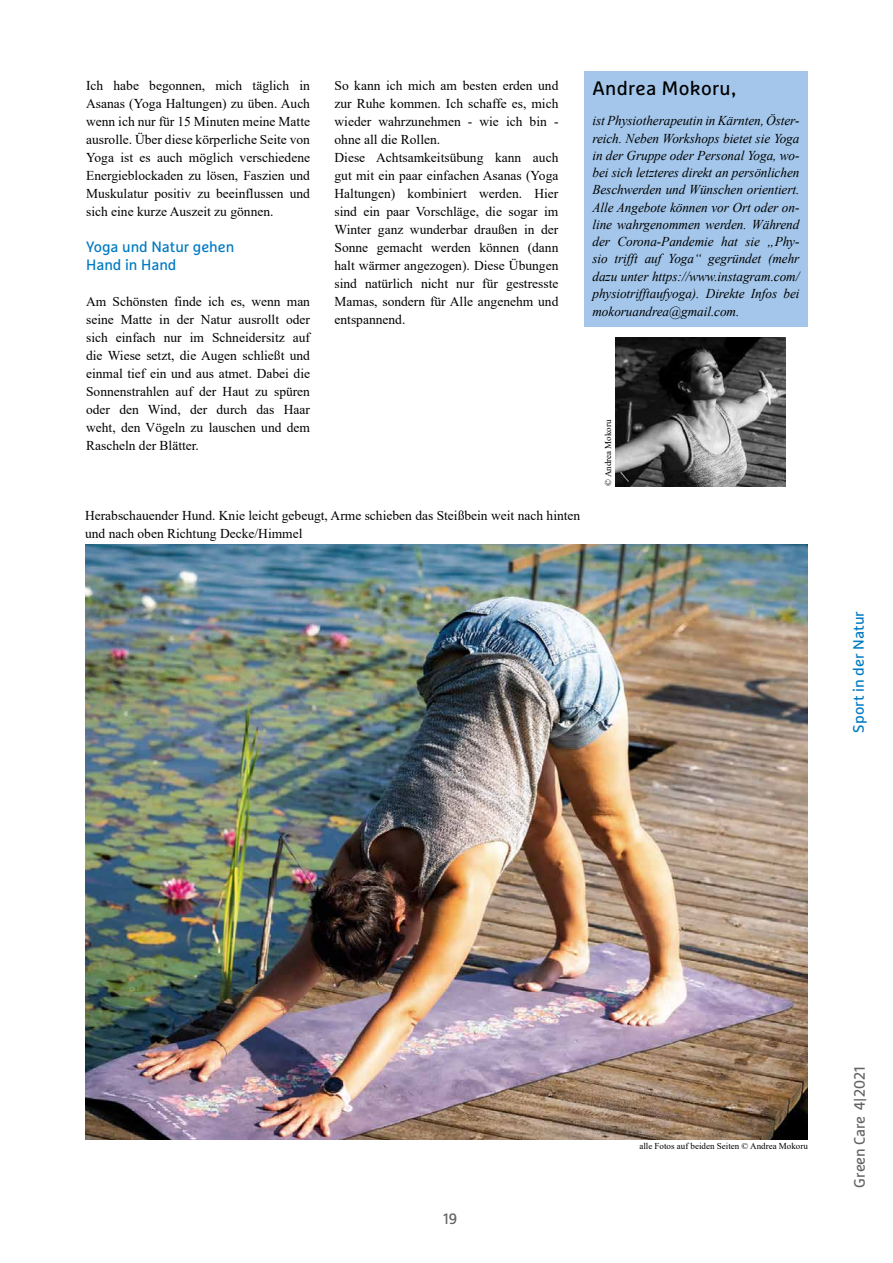
<style>
.page{position:relative;width:893px;height:1263px;background:#fff}
.page>*{position:absolute;margin:0;border:0;box-sizing:border-box;transform-origin:0 0}
.t1{font:19.5px "Marselis Pro";letter-spacing:.02em;color:#000}
.t2{font:15px/18px "Marselis Pro";color:#007ac3}
.t3{font:15px "Marselis Pro";letter-spacing:-.01em;color:#636362}
.t4{font:13.5px/18px "Times New Roman";color:#000;text-align:justify}
.t5{font:italic 13.5px/17.2px "Times New Roman";letter-spacing:-.005em;color:#000;text-align:justify}
.t6{font:9px "Times New Roman";color:#000}
</style>
<div class="page">
<div style="left:584px;top:71px;width:224px;height:256px;background:#a3c6ea"></div>
<img style="left:615px;top:337px;width:170px;height:149px">
<img style="left:85px;top:544px;width:723px;height:595px">
<p class="t4" style="left:86px;top:76px;width:225px">Ich habe begonnen, mich täglich in Asanas (Yoga Haltungen) zu üben. Auch wenn ich nur für 15 Minuten meine Matte ausrolle. Über diese körperliche Seite von Yoga ist es auch möglich verschiedene Energieblockaden zu lösen, Faszien und Muskulatur positiv zu beeinflussen und sich eine kurze Auszeit zu gönnen.</p>
<p class="t2" style="left:86px;top:238px;width:150px">Yoga und Natur gehen<br>Hand in Hand</p>
<p class="t4" style="left:86px;top:292px;width:225px">Am Schönsten finde ich es, wenn man seine Matte in der Natur ausrollt oder sich einfach nur im Schneidersitz auf die Wiese setzt, die Augen schließt und einmal tief ein und aus atmet. Dabei die Sonnenstrahlen auf der Haut zu spüren oder den Wind, der durch das Haar weht, den Vögeln zu lauschen und dem Rascheln der Blätter.</p>
<p class="t4" style="left:334px;top:76px;width:225px;text-align:left">So kann ich mich am besten erden und zur Ruhe kommen. Ich schaffe es, mich wieder wahrzunehmen - wie ich bin - ohne all die Rollen.<br>Diese Achtsamkeitsübung kann auch gut mit ein paar einfachen Asanas (Yoga Haltungen) kombiniert werden. Hier sind ein paar Vorschläge, die sogar im Winter ganz wunderbar draußen in der Sonne gemacht werden können (dann halt wärmer angezogen). Diese Übungen sind natürlich nicht nur für gestresste Mamas, sondern für Alle angenehm und entspannend.</p>
<p class="t4" style="left:85px;top:506px;width:497px">Herabschauender Hund. Knie leicht gebeugt, Arme schieben das Steißbein weit nach hinten und nach oben Richtung Decke/Himmel</p>
<h1 class="t1" style="left:592px;top:77px;width:145px">Andrea Mokoru,</h1>
<p class="t5" style="left:592px;top:112px;width:208px">ist Physiotherapeutin in Kärnten, Öster&shy;reich. Neben Workshops bietet sie Yoga in der Gruppe oder Personal Yoga, wo&shy;bei sich letzteres direkt an persönlichen Beschwerden und Wünschen orientiert.<br>Alle Angebote können vor Ort oder on&shy;line wahrgenommen werden. Während der Corona-Pandemie hat sie „Phy&shy;sio trifft auf Yoga“ gegründet (mehr dazu unter https://www.instagram.com/ physiotrifftaufyoga). Direkte Infos bei mokoruandrea@gmail.com.</p>
<p class="t6" style="left:602px;top:486px;width:68px;rotate:-90deg">© Andrea Mokoru</p>
<p class="t2" style="left:849px;top:732px;width:123px;rotate:-90deg">Sport in der Natur</p>
<p class="t3" style="left:443px;top:1209px;width:15px">19</p>
<p class="t6" style="left:639px;top:1140px;width:170px">alle Fotos auf beiden Seiten © Andrea Mokoru</p>
<p class="t3" style="left:850px;top:1187px;width:122px;rotate:-90deg">Green Care 4|2021</p>
</div>
